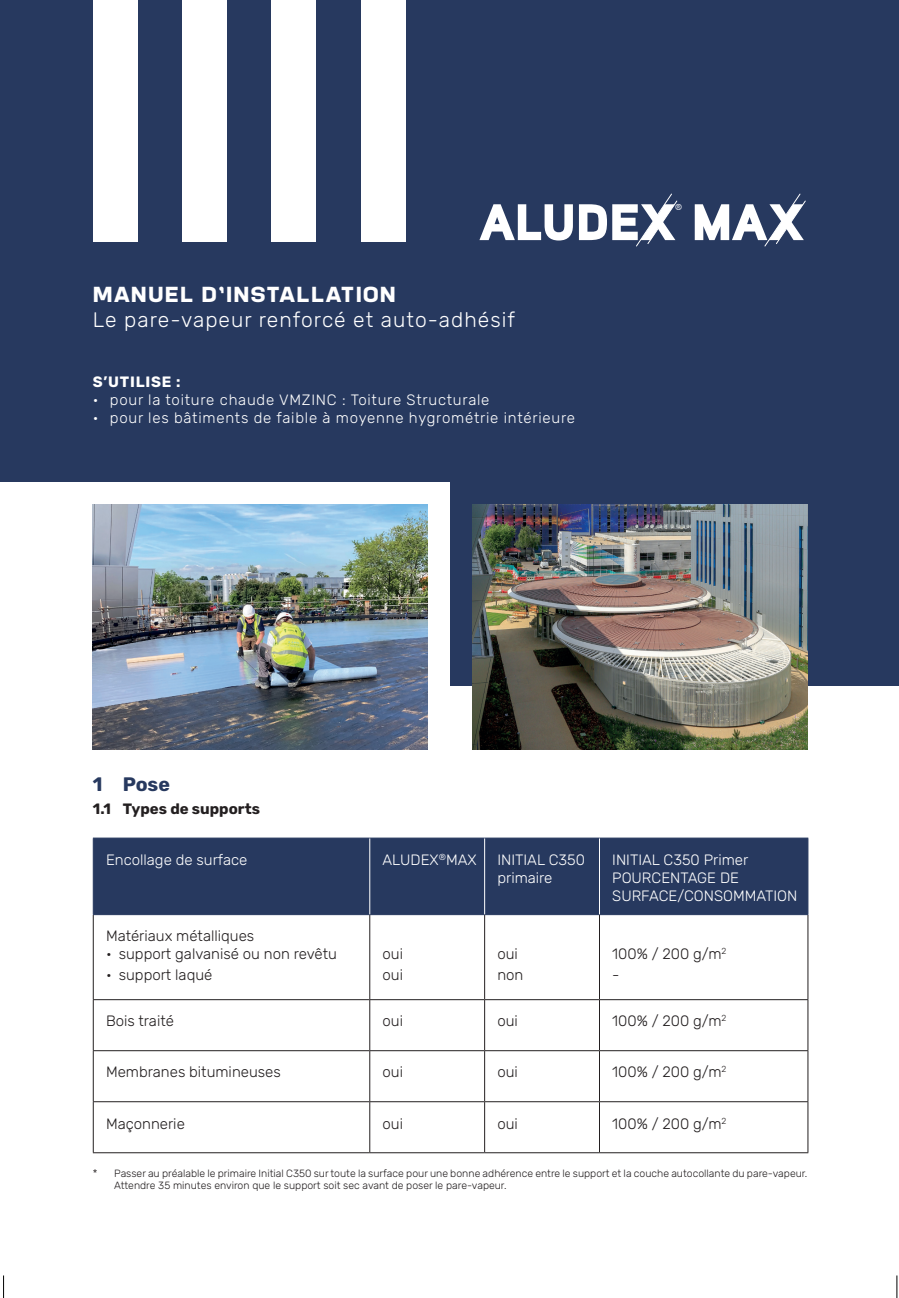
<style>
.page{position:relative;width:899px;height:1298px;background:#fff}
.page>*{position:absolute;margin:0;border:0;box-sizing:border-box;transform-origin:0 0}
.t1{font:900 51.3px "Aaux Next";letter-spacing:-.01em;color:#fff}
.t2{font:700 21.75px "Manual";letter-spacing:.04em;color:#fff}
.t3{font:300 21px "Rubik";letter-spacing:.05em;color:#fff}
.t4{font:700 19.5px "Rubik";color:#27395f}
.t5{font:300 15px "Rubik";color:#231f20}
.t6{font:300 15px "Rubik";letter-spacing:.05em;color:#fff}
.t7{font:300 15px/18px "Rubik";color:#fff}
.t8{font:700 15px "Rubik";color:#231f20}
.t9{font:700 15px "Rubik";letter-spacing:.05em;color:#fff}
.t10{font:300 10.5px/12.6px "Rubik";color:#231f20}
.t11{font:600 8.7px "Aaux Next";color:#fff}
</style>
<div class="page">
<div style="left:0;top:0;width:899px;height:739px;background:#27395f"></div>
<div style="left:450px;top:686px;width:449px;height:585px;background:#fff"></div>
<div style="left:0;top:482px;width:450px;height:789px;background:#fff"></div>
<div style="left:93px;top:0;width:45px;height:242px;background:#fff"></div>
<div style="left:182px;top:0;width:45px;height:242px;background:#fff"></div>
<div style="left:271px;top:0;width:45px;height:242px;background:#fff"></div>
<div style="left:361px;top:0;width:44px;height:242px;background:#fff"></div>
<svg style="left:636px;top:193px;width:41px;height:54px"></svg>
<svg style="left:764px;top:193px;width:42px;height:54px"></svg>
<div style="left:94px;top:839px;width:713px;height:75px;background:#27395f"></div>
<hr style="left:93px;top:915px;width:1px;height:84px;background:#231f20">
<hr style="left:369px;top:915px;width:1px;height:84px;background:#231f20">
<hr style="left:484px;top:915px;width:1px;height:84px;background:#231f20">
<hr style="left:599px;top:915px;width:1px;height:84px;background:#231f20">
<hr style="left:807px;top:915px;width:1px;height:84px;background:#231f20">
<hr style="left:93px;top:999px;width:277px;height:1px;background:#231f20">
<hr style="left:93px;top:1000px;width:1px;height:50px;background:#231f20">
<hr style="left:370px;top:999px;width:114px;height:1px;background:#231f20">
<hr style="left:369px;top:1000px;width:1px;height:50px;background:#231f20">
<hr style="left:484px;top:999px;width:115px;height:1px;background:#231f20">
<hr style="left:484px;top:1000px;width:1px;height:50px;background:#231f20">
<hr style="left:599px;top:999px;width:209px;height:1px;background:#231f20">
<hr style="left:599px;top:1000px;width:1px;height:50px;background:#231f20">
<hr style="left:807px;top:1000px;width:1px;height:50px;background:#231f20">
<hr style="left:93px;top:1050px;width:277px;height:1px;background:#231f20">
<hr style="left:93px;top:1051px;width:1px;height:50px;background:#231f20">
<hr style="left:370px;top:1050px;width:114px;height:1px;background:#231f20">
<hr style="left:369px;top:1051px;width:1px;height:50px;background:#231f20">
<hr style="left:484px;top:1050px;width:115px;height:1px;background:#231f20">
<hr style="left:484px;top:1051px;width:1px;height:50px;background:#231f20">
<hr style="left:599px;top:1050px;width:209px;height:1px;background:#231f20">
<hr style="left:599px;top:1051px;width:1px;height:50px;background:#231f20">
<hr style="left:807px;top:1051px;width:1px;height:50px;background:#231f20">
<hr style="left:93px;top:1101px;width:277px;height:1px;background:#231f20">
<hr style="left:93px;top:1102px;width:1px;height:50px;background:#231f20">
<hr style="left:370px;top:1101px;width:114px;height:1px;background:#231f20">
<hr style="left:369px;top:1102px;width:1px;height:50px;background:#231f20">
<hr style="left:484px;top:1101px;width:115px;height:1px;background:#231f20">
<hr style="left:484px;top:1102px;width:1px;height:50px;background:#231f20">
<hr style="left:599px;top:1101px;width:209px;height:1px;background:#231f20">
<hr style="left:599px;top:1102px;width:1px;height:50px;background:#231f20">
<hr style="left:807px;top:1102px;width:1px;height:50px;background:#231f20">
<hr style="left:93px;top:1152px;width:277px;height:1px;background:#231f20">
<hr style="left:370px;top:1152px;width:114px;height:1px;background:#231f20">
<hr style="left:484px;top:1152px;width:115px;height:1px;background:#231f20">
<hr style="left:599px;top:1152px;width:209px;height:1px;background:#231f20">
<hr style="left:93px;top:838px;width:277px;height:1px;background:#27395f">
<hr style="left:93px;top:838px;width:1px;height:76px;background:#27395f">
<hr style="left:370px;top:838px;width:114px;height:1px;background:#27395f">
<hr style="left:484px;top:838px;width:115px;height:1px;background:#27395f">
<hr style="left:599px;top:838px;width:209px;height:1px;background:#27395f">
<hr style="left:807px;top:838px;width:1px;height:76px;background:#27395f">
<hr style="left:93px;top:914px;width:277px;height:1px;background:#27395f">
<hr style="left:370px;top:914px;width:114px;height:1px;background:#27395f">
<hr style="left:484px;top:914px;width:115px;height:1px;background:#27395f">
<hr style="left:599px;top:914px;width:209px;height:1px;background:#27395f">
<hr style="left:369px;top:838px;width:1px;height:76px;background:#fff">
<hr style="left:484px;top:838px;width:1px;height:76px;background:#fff">
<hr style="left:599px;top:838px;width:1px;height:76px;background:#fff">
<img style="left:93px;top:504px;width:335px;height:246px">
<img style="left:472px;top:504px;width:335px;height:246px">
<svg style="left:3px;top:1275px;width:1px;height:23px"></svg>
<svg style="left:896px;top:1275px;width:1px;height:23px"></svg>
<p class="t11" style="left:675px;top:200px;width:8px">®</p>
<h1 class="t1" style="left:479px;top:185px;width:326px">ALUDEX MAX</h1>
<p class="t2" style="left:93px;top:280px;width:304px">MANUEL D’INSTALLATION</p>
<p class="t3" style="left:93px;top:308px;width:423px">Le pare-vapeur renforcé et auto-adhésif</p>
<p class="t9" style="left:93px;top:374px;width:89px">S’UTILISE :</p>
<p class="t6" style="left:93px;top:392px;width:398px">• pour la toiture chaude VMZINC : Toiture Structurale</p>
<p class="t6" style="left:93px;top:410px;width:483px">• pour les bâtiments de faible à moyenne hygrométrie intérieure</p>
<p class="t4" style="left:93px;top:774px;width:79px">1 Pose</p>
<p class="t8" style="left:93px;top:800px;width:169px">1.1 Types de supports</p>
<p class="t7" style="left:106px;top:851px;width:143px">Encollage de surface</p>
<p class="t7" style="left:382px;top:851px;width:96px">ALUDEX<sup>®</sup>MAX</p>
<p class="t7" style="left:497px;top:851px;width:89px">INITIAL C350</p>
<p class="t7" style="left:497px;top:869px;width:57px">primaire</p>
<p class="t5" style="left:106px;top:928px;width:150px">Matériaux métalliques</p>
<p class="t5" style="left:106px;top:946px;width:232px">• support galvanisé ou non revêtu</p>
<p class="t5" style="left:106px;top:967px;width:108px">• support laqué</p>
<p class="t5" style="left:382px;top:946px;width:22px">oui</p>
<p class="t5" style="left:382px;top:967px;width:22px">oui</p>
<p class="t5" style="left:497px;top:946px;width:22px">oui</p>
<p class="t5" style="left:497px;top:967px;width:28px">non</p>
<p class="t7" style="left:612px;top:851px;width:138px">INITIAL C350 Primer</p>
<p class="t7" style="left:612px;top:869px;width:187px">POURCENTAGE DE<br>SURFACE/CONSOMMATION</p>
<p class="t5" style="left:612px;top:946px;width:116px">100% / 200 g/m<sup>2</sup></p>
<p class="t5" style="left:612px;top:967px;width:9px">-</p>
<p class="t5" style="left:106px;top:1013px;width:69px">Bois traité</p>
<p class="t5" style="left:382px;top:1013px;width:22px">oui</p>
<p class="t5" style="left:497px;top:1013px;width:22px">oui</p>
<p class="t5" style="left:612px;top:1013px;width:116px">100% / 200 g/m<sup>2</sup></p>
<p class="t5" style="left:106px;top:1064px;width:176px">Membranes bitumineuses</p>
<p class="t5" style="left:382px;top:1064px;width:22px">oui</p>
<p class="t5" style="left:497px;top:1064px;width:22px">oui</p>
<p class="t5" style="left:612px;top:1064px;width:116px">100% / 200 g/m<sup>2</sup></p>
<p class="t5" style="left:106px;top:1115px;width:80px">Maçonnerie</p>
<p class="t5" style="left:382px;top:1115px;width:22px">oui</p>
<p class="t5" style="left:497px;top:1115px;width:22px">oui</p>
<p class="t5" style="left:612px;top:1115px;width:116px">100% / 200 g/m<sup>2</sup></p>
<p class="t10" style="left:114px;top:1167px;width:694px;text-indent:-21px">* Passer au préalable le primaire Initial C350 sur toute la surface pour une bonne adhérence entre le support et la couche autocollante du pare-vapeur.<br>Attendre 35 minutes environ que le support soit sec avant de poser le pare-vapeur.</p>
</div>
